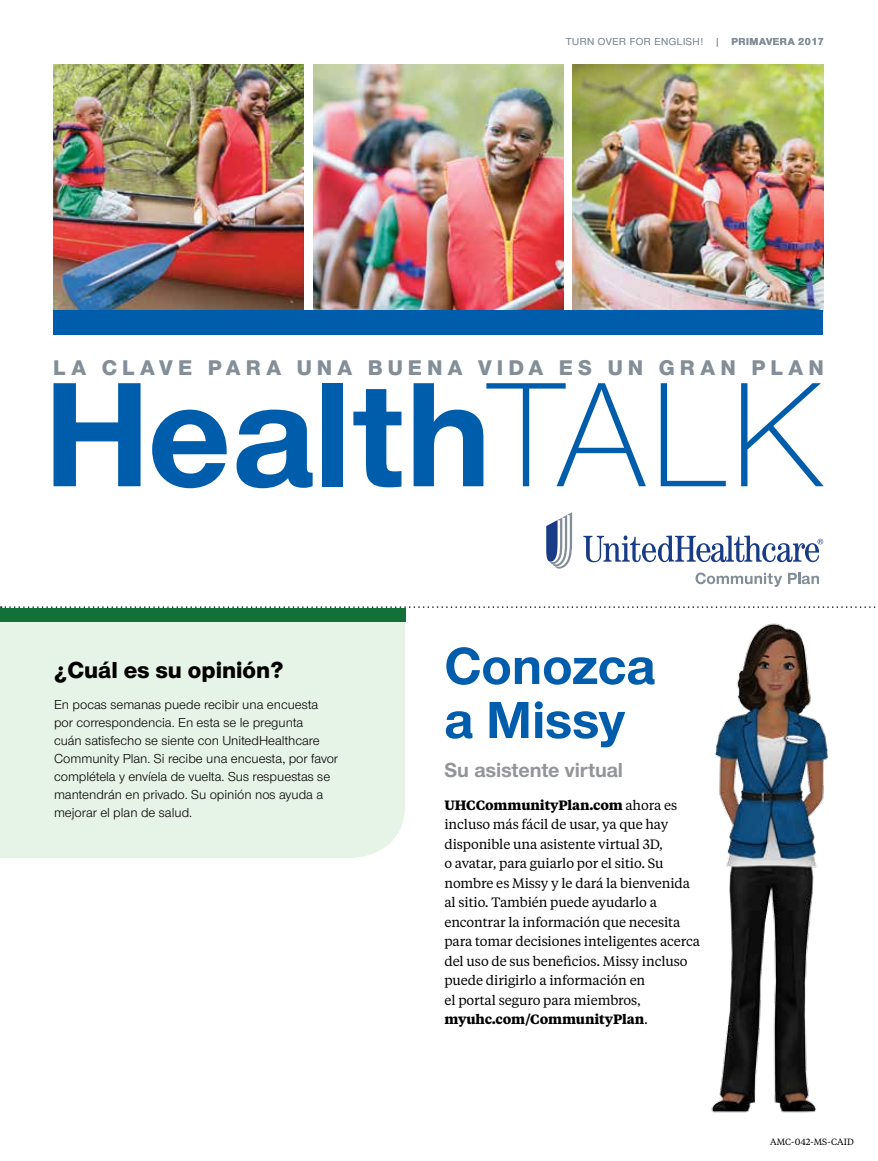
<style>
.page{position:relative;width:878px;height:1161px;background:#fff}
.page>*{position:absolute;margin:0;border:0;box-sizing:border-box;transform-origin:0 0}
.t1{font:700 154.5px "UHC Sans";color:#005dac}
.t2{font:700 54px/54px "UHC Sans";color:#005dac}
.t3{font:800 24px "UHC Sans";color:#000}
.t4{font:800 22.05px "UHC Sans";letter-spacing:.23em;color:#838e98}
.t5{font:700 21px "UHC Sans";color:#939598}
.t6{font:13.5px/19.5px "UHC Serif Text";letter-spacing:-.01em;color:#000}
.t7{font:13.5px/18px "UHC Sans";color:#000}
.t8{font:10.5px "UHC Sans";letter-spacing:.05em;color:#838e98}
.t9{font:9px "UHC Serif Text";color:#000}
.s1{font-weight:700}
.s2{font-weight:300}
</style>
<div class="page">
<div style="left:0;top:621px;width:405px;height:237px;background:#e6f3e7"></div>
<div style="left:0;top:608px;width:405px;height:13px;background:#117139"></div>
<img style="left:711px;top:623px;width:117px;height:490px">
<svg style="left:583px;top:535px;width:240px;height:27px"></svg>
<svg style="left:546px;top:512px;width:26px;height:57px"></svg>
<svg style="left:695px;top:573px;width:87px;height:14px"></svg>
<svg style="left:788px;top:573px;width:31px;height:11px"></svg>
<svg style="left:1px;top:606px;width:875px;height:2px"></svg>
<img style="left:53px;top:64px;width:250px;height:247px">
<img style="left:313px;top:64px;width:250px;height:247px">
<img style="left:573px;top:64px;width:250px;height:247px">
<div style="left:53px;top:311px;width:770px;height:24px;background:#005dac"></div>
<p class="t8" style="left:565px;top:35px;width:260px">TURN OVER FOR ENGLISH! | <span class="s1">PRIMAVERA 2017</span></p>
<h3 class="t4" style="left:53px;top:352px;width:772px">LA CLAVE PARA UNA BUENA VIDA ES UN GRAN PLAN</h3>
<h1 class="t1" style="left:43px;top:331px;width:781px">Health<span class="s2">TALK</span></h1>
<h3 class="t3" style="left:54px;top:653px;width:231px">¿Cuál es su opinión?</h3>
<p class="t7" style="left:54px;top:695px;width:285px">En pocas semanas puede recibir una encuesta por correspondencia. En esta se le pregunta<br>cuán satisfecho se siente con UnitedHealthcare Community Plan. Si recibe una encuesta, por favor complétela y envíela de vuelta. Sus respuestas se mantendrán en privado. Su opinión nos ayuda a mejorar el plan de salud.</p>
<h2 class="t2" style="left:444px;top:637px;width:212px">Conozca a Missy</h2>
<h3 class="t5" style="left:444px;top:756px;width:180px">Su asistente virtual</h3>
<p class="t6" style="left:444px;top:795px;width:257px"><span class="s1">UHCCommunityPlan.com</span> ahora es incluso más fácil de usar, ya que hay disponible una asistente virtual 3D,<br>o avatar, para guiarlo por el sitio. Su nombre es Missy y le dará la bienvenida al sitio. También puede ayudarlo a encontrar la información que necesita para tomar decisiones inteligentes acerca del uso de sus beneficios. Missy incluso puede dirigirlo a información en<br>el portal seguro para miembros, <span class="s1">myuhc.com/CommunityPlan</span>.</p>
<p class="t9" style="left:770px;top:1135px;width:85px">AMC-042-MS-CAID</p>
</div>
